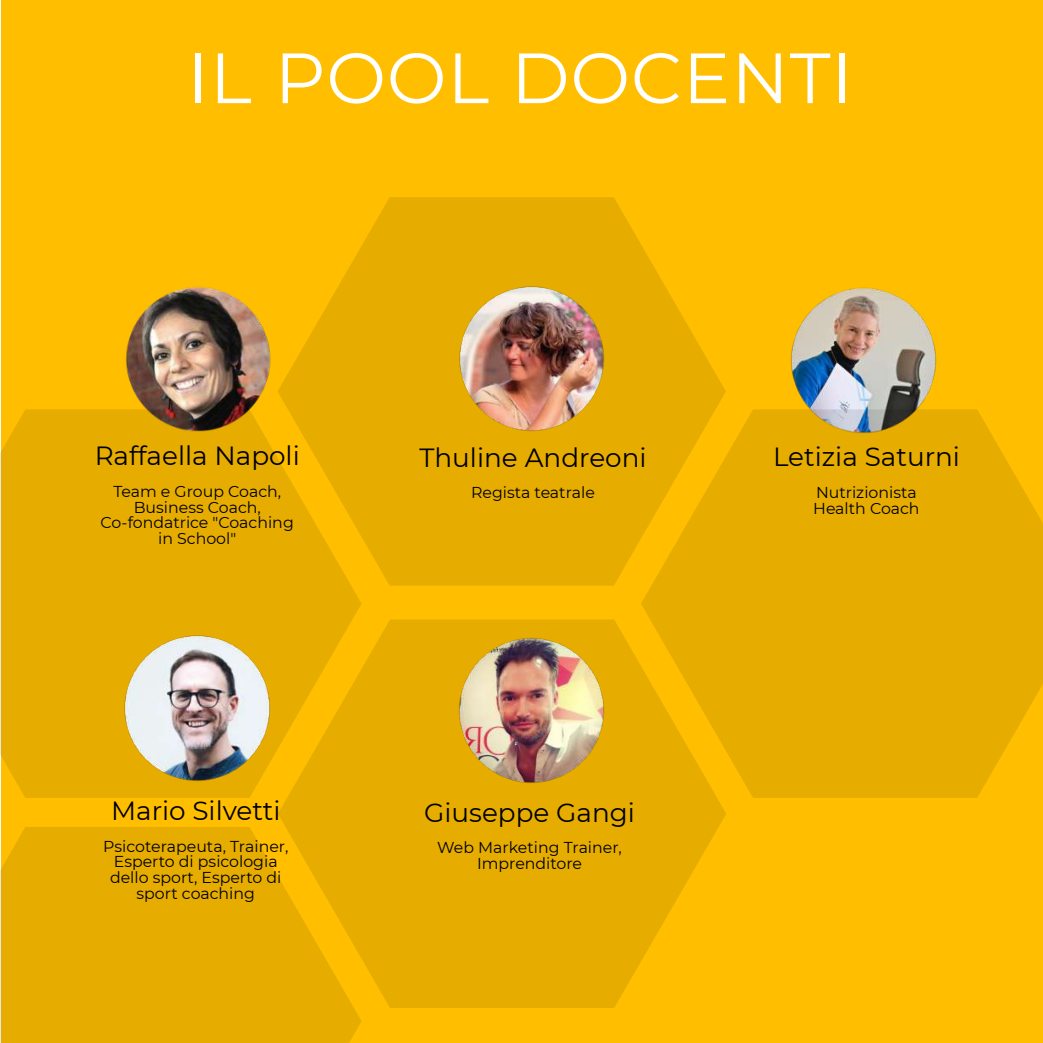
<style>
.page{position:relative;width:1043px;height:1043px;background:#fff}
.page>*{position:absolute;margin:0;border:0;box-sizing:border-box;transform-origin:0 0}
.t1{font:70.88px "Montserrat";letter-spacing:.01em;color:#fff}
.t2{font:26.25px "Montserrat";color:#000}
.t3{font:15.75px/15.8px "Montserrat";color:#000;text-align:center}
</style>
<div class="page">
<div style="left:1px;top:0;width:1041px;height:1042px;background:#ffbf00"></div>
<img style="left:791px;top:287px;width:145px;height:122px">
<img style="left:126px;top:287px;width:144px;height:122px">
<div style="left:0;top:827px;width:361px;height:215px;background:#e6ac00"></div>
<div style="left:0;top:409px;width:361px;height:388px;background:#e6ac00"></div>
<img style="left:123px;top:634px;width:147px;height:147px">
<svg style="left:641px;top:409px;width:401px;height:388px;background:#e6ac02"></svg>
<svg style="left:278px;top:619px;width:448px;height:388px;fill:#e6ac00"></svg>
<img style="left:458px;top:637px;width:146px;height:145px">
<svg style="left:277px;top:197px;width:449px;height:388px;fill:#e6ac00"></svg>
<img style="left:458px;top:285px;width:146px;height:146px">
<h1 class="t1" style="left:187px;top:34px;width:667px">IL POOL DOCENTI</h1>
<h2 class="t2" style="left:95px;top:440px;width:206px">Raffaella Napoli</h2>
<p class="t3" style="left:101px;top:483px;width:195px">Team e Group Coach,<br>Business Coach,<br>Co-fondatrice "Coaching in School"</p>
<h2 class="t2" style="left:111px;top:794px;width:171px">Mario Silvetti</h2>
<p class="t3" style="left:103px;top:837px;width:187px">Psicoterapeuta, Trainer,<br>Esperto di psicologia dello sport, Esperto di sport coaching</p>
<h2 class="t2" style="left:419px;top:441px;width:228px">Thuline Andreoni</h2>
<p class="t3" style="left:471px;top:484px;width:125px">Regista teatrale</p>
<h2 class="t2" style="left:424px;top:796px;width:212px">Giuseppe Gangi</h2>
<p class="t3" style="left:437px;top:839px;width:186px">Web Marketing Trainer,<br>Imprenditore</p>
<h2 class="t2" style="left:773px;top:441px;width:188px">Letizia Saturni</h2>
<p class="t3" style="left:813px;top:484px;width:108px;text-align:left">Nutrizionista<br>Health Coach</p>
</div>
